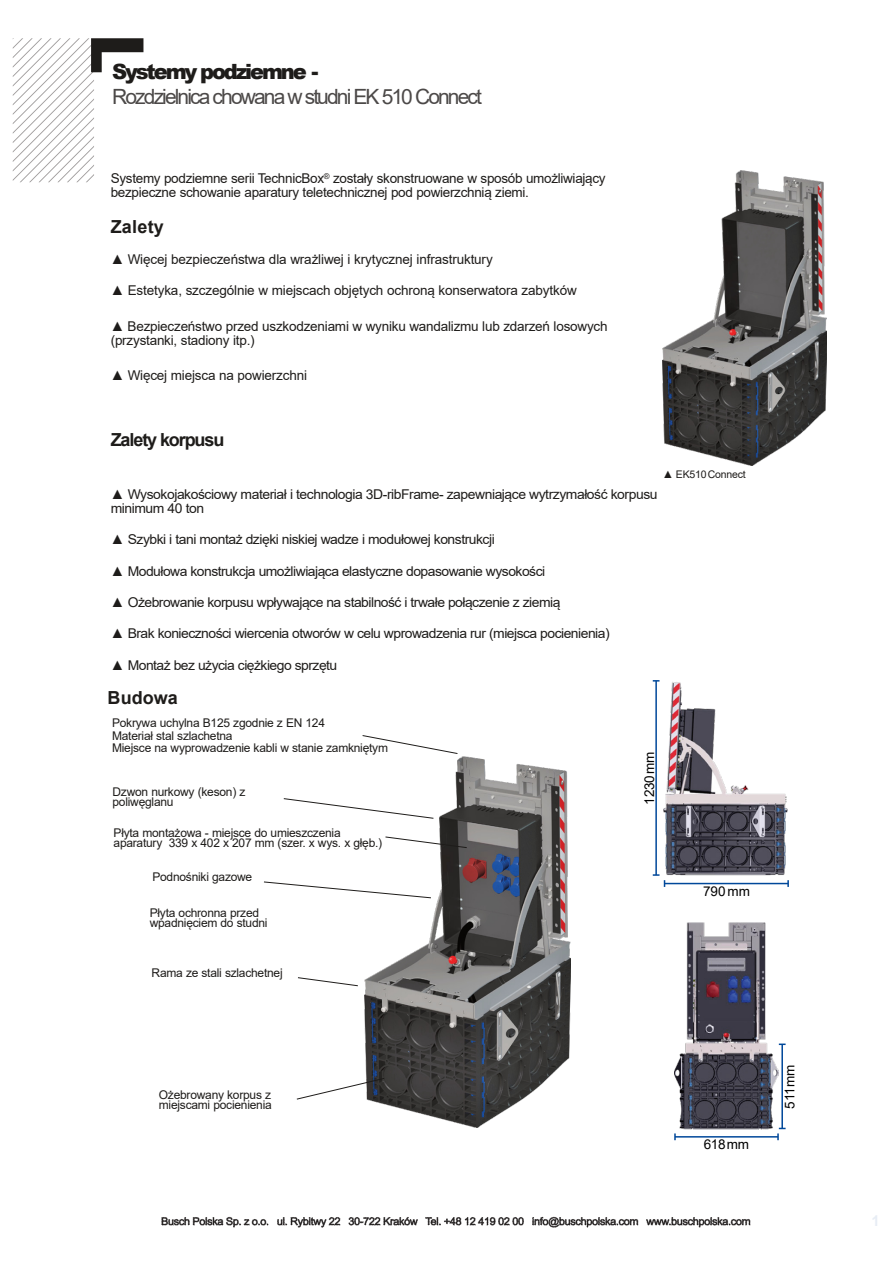
<style>
.page{position:relative;width:894px;height:1263px;background:#fff}
.page>*{position:absolute;margin:0;border:0;box-sizing:border-box;transform-origin:0 0}
.t1{font:21px "Arial";letter-spacing:-.09em;color:#4c4948}
.t2{font:900 21px "Arial";letter-spacing:-.1em;color:#1e1c1a}
.t3{font:700 18px "Arial";letter-spacing:-.06em;color:#1e1c1a}
.t4{font:700 15px "Arial";color:rgb(19 74 152/.1)}
.t5{font:13.5px/13.5px "Arial";letter-spacing:-.025em;color:#1e1c1a}
.t6{font:13.5px "Arial";letter-spacing:-.01em;color:#000}
.t7{font:12px/10.5px "Arial";letter-spacing:-.02em;color:#1e1c1a}
.t8{font:10.5px "Arial";letter-spacing:-.02em;color:#1e1c1a}
</style>
<div class="page">
<svg style="left:13px;top:38px;width:130px;height:144px"></svg>
<svg style="left:161px;top:1217px;width:107px;height:10px"></svg>
<svg style="left:277px;top:1217px;width:63px;height:11px"></svg>
<svg style="left:348px;top:1217px;width:70px;height:9px"></svg>
<svg style="left:425px;top:1217px;width:98px;height:8px"></svg>
<svg style="left:532px;top:1217px;width:106px;height:10px"></svg>
<svg style="left:646px;top:1217px;width:104px;height:10px"></svg>
<img style="left:663px;top:682px;width:125px;height:194px">
<hr style="left:655px;top:681px;width:1px;height:194px;background:#00489a">
<svg style="left:652px;top:680px;width:7px;height:2px"></svg>
<hr style="left:664px;top:883px;width:123px;height:1px;background:#00489a">
<svg style="left:652px;top:874px;width:13px;height:13px"></svg>
<img style="left:674px;top:922px;width:104px;height:207px">
<hr style="left:674px;top:1136px;width:103px;height:1px;background:#00489a">
<hr style="left:781px;top:1044px;width:1px;height:84px;background:#00489a">
<svg style="left:777px;top:1128px;width:8px;height:12px"></svg>
<svg style="left:778px;top:1043px;width:7px;height:2px"></svg>
<svg style="left:362px;top:735px;width:95px;height:19px"></svg>
<img style="left:364px;top:756px;width:206px;height:371px">
<svg style="left:385px;top:836px;width:82px;height:12px"></svg>
<svg style="left:283px;top:798px;width:150px;height:21px"></svg>
<svg style="left:264px;top:881px;width:167px;height:17px"></svg>
<svg style="left:298px;top:977px;width:60px;height:9px"></svg>
<svg style="left:296px;top:1078px;width:88px;height:21px"></svg>
<img style="left:662px;top:170px;width:164px;height:295px">
<h1 class="t2" style="left:112px;top:64px;width:208px">Systemy podziemne -</h1>
<h1 class="t1" style="left:112px;top:89px;width:371px">Rozdzielnica chowana w studni EK 510 Connect</h1>
<p class="t5" style="left:111px;top:173px;width:496px">Systemy podziemne serii TechnicBox<sup>®</sup> zostały skonstruowane w sposób umożliwiający bezpieczne schowanie aparatury teletechnicznej pod powierzchnią ziemi.</p>
<h2 class="t3" style="left:111px;top:219px;width:55px">Zalety</h2>
<p class="t5" style="left:111px;top:254px;width:383px">▲ Więcej bezpieczeństwa dla wrażliwej i krytycznej infrastruktury</p>
<p class="t5" style="left:111px;top:285px;width:467px">▲ Estetyka, szczególnie w miejscach objętych ochroną konserwatora zabytków</p>
<p class="t5" style="left:111px;top:321px;width:498px">▲ Bezpieczeństwo przed uszkodzeniami w wyniku wandalizmu lub zdarzeń losowych (przystanki, stadiony itp.)</p>
<p class="t5" style="left:111px;top:370px;width:198px">▲ Więcej miejsca na powierzchni</p>
<h2 class="t3" style="left:111px;top:433px;width:115px">Zalety korpusu</h2>
<p class="t5" style="left:111px;top:489px;width:548px">▲ Wysokojakościowy materiał i technologia 3D-ribFrame- zapewniające wytrzymałość korpusu minimum 40 ton</p>
<p class="t5" style="left:111px;top:534px;width:385px">▲ Szybki i tani montaż dzięki niskiej wadze i modułowej konstrukcji</p>
<p class="t5" style="left:111px;top:565px;width:436px">▲ Modułowa konstrukcja umożliwiająca elastyczne dopasowanie wysokości</p>
<p class="t5" style="left:111px;top:597px;width:451px">▲ Ożebrowanie korpusu wpływające na stabilność i trwałe połączenie z ziemią</p>
<p class="t5" style="left:111px;top:628px;width:500px">▲ Brak konieczności wiercenia otworów w celu wprowadzenia rur (miejsca pocienienia)</p>
<p class="t5" style="left:111px;top:660px;width:228px">▲ Montaż bez użycia ciężkiego sprzętu</p>
<p class="t8" style="left:662px;top:470px;width:84px">▲ EK510Connect</p>
<h2 class="t3" style="left:108px;top:691px;width:72px">Budowa</h2>
<p class="t7" style="left:112px;top:718px;width:277px;line-height:12.6px">Pokrywa uchylna B125 zgodnie z EN 124<br>Materiał stal szlachetna<br>Miejsce na wyprowadzenie kabli w stanie zamkniętym</p>
<p class="t7" style="left:112px;top:787px;width:134px">Dzwon nurkowy (keson) z poliwęglanu</p>
<p class="t7" style="left:113px;top:828px;width:270px">Płyta montażowa - miejsce do umieszczenia aparatury 339 x 402 x 207 mm (szer. x wys. x głęb.)</p>
<p class="t7" style="left:152px;top:872px;width:101px">Podnośniki gazowe</p>
<p class="t7" style="left:150px;top:908px;width:119px">Płyta ochronna przed wpadnięciem do studni</p>
<p class="t7" style="left:151px;top:968px;width:132px">Rama ze stali szlachetnej</p>
<p class="t7" style="left:159px;top:1091px;width:114px">Ożebrowany korpus z miejscami pocienienia</p>
<p class="t6" style="left:644px;top:805px;width:55px;rotate:-90deg">1230mm</p>
<p class="t6" style="left:702px;top:886px;width:48px">790mm</p>
<p class="t6" style="left:703px;top:1139px;width:47px">618mm</p>
<p class="t6" style="left:784px;top:1108px;width:46px;rotate:-90deg">511mm</p>
<p class="t4" style="left:871px;top:1215px;width:10px">1</p>
</div>
